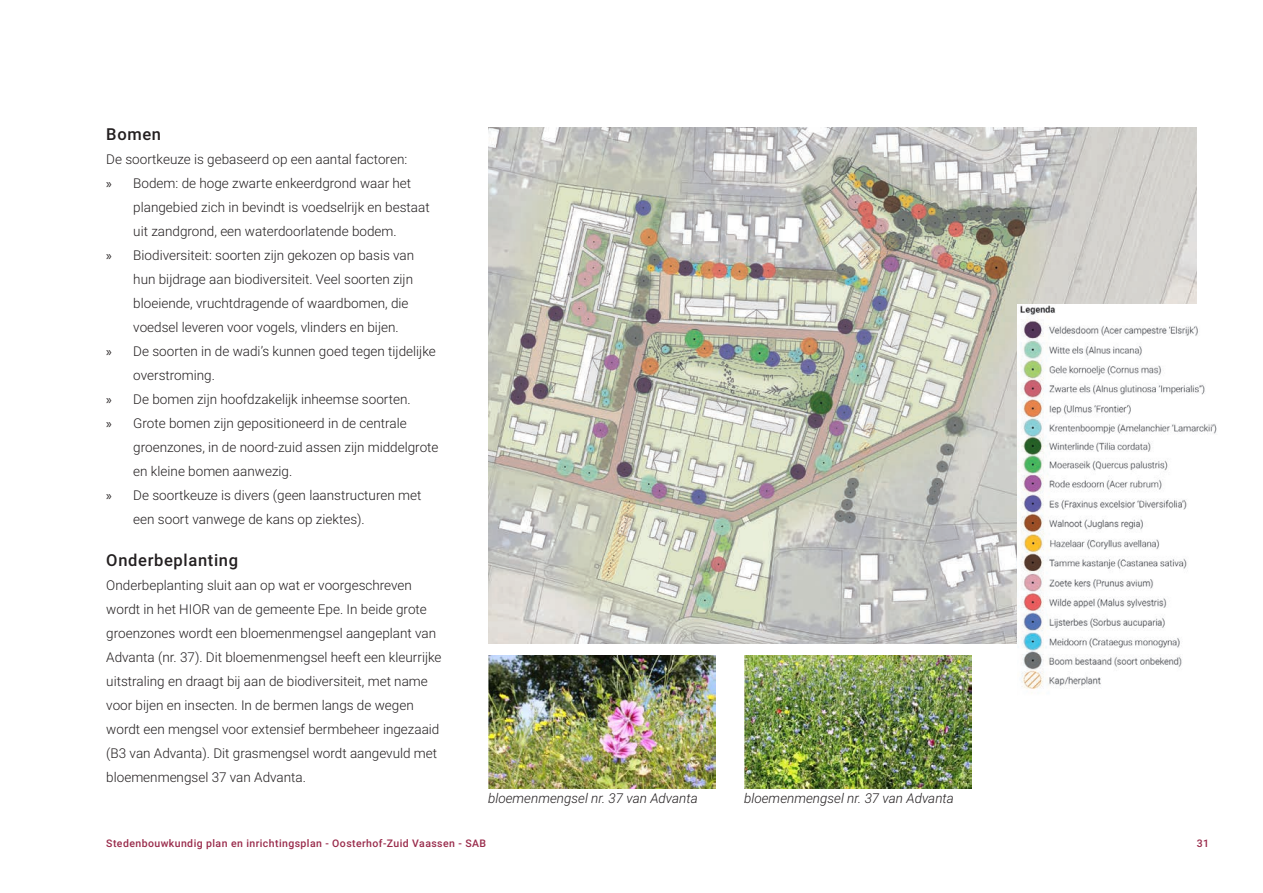
<style>
.page{position:relative;width:1263px;height:893px;background:#fff}
.page>*{position:absolute;margin:0;border:0;box-sizing:border-box;transform-origin:0 0}
.Subtitel{font:500 16.5px "Roboto";letter-spacing:.04em;color:#231f20}
.Tekst{font:300 13.5px/24px "Roboto";color:#231f20}
.Onderschrift{font:italic 300 13.5px "Roboto";color:#231f20}
.t1{font:500 10.5px "Roboto";letter-spacing:.04em;color:#992b4b}
.s1{font-family:"Myriad Pro";font-weight:400}
</style>
<div class="page">
<img style="left:488px;top:128px;width:708px;height:515px">
<img style="left:1017px;top:304px;width:200px;height:385px">
<img style="left:488px;top:656px;width:227px;height:133px">
<img style="left:744px;top:656px;width:228px;height:133px">
<p class="Subtitel" style="left:106px;top:123px;width:56px">Bomen</p>
<p class="Tekst" style="left:106px;top:147px;width:302px">De soortkeuze is gebaseerd op een aantal factoren:</p>
<p class="Tekst" style="left:133px;top:171px;width:298px;text-indent:-27px"><span class="s1">»</span> Bodem: de hoge zwarte enkeerdgrond waar het plangebied zich in bevindt is voedselrijk en bestaat uit zandgrond, een waterdoorlatende bodem.</p>
<p class="Tekst" style="left:133px;top:243px;width:282px;text-indent:-27px"><span class="s1">»</span> Biodiversiteit: soorten zijn gekozen op basis van hun bijdrage aan biodiversiteit. Veel soorten zijn bloeiende, vruchtdragende of waardbomen, die voedsel leveren voor vogels, vlinders en bijen.</p>
<p class="Tekst" style="left:133px;top:339px;width:304px;text-indent:-27px"><span class="s1">»</span> De soorten in de wadi’s kunnen goed tegen tijdelijke overstroming.</p>
<p class="Tekst" style="left:106px;top:387px;width:306px"><span class="s1">»</span> De bomen zijn hoofdzakelijk inheemse soorten.</p>
<p class="Tekst" style="left:133px;top:411px;width:307px;text-indent:-27px"><span class="s1">»</span> Grote bomen zijn gepositioneerd in de centrale groenzones, in de noord-zuid assen zijn middelgrote en kleine bomen aanwezig.</p>
<p class="Tekst" style="left:133px;top:483px;width:290px;text-indent:-27px"><span class="s1">»</span> De soortkeuze is divers (geen laanstructuren met een soort vanwege de kans op ziektes).</p>
<p class="Subtitel" style="left:106px;top:549px;width:133px">Onderbeplanting</p>
<p class="Tekst" style="left:106px;top:573px;width:337px">Onderbeplanting sluit aan op wat er voorgeschreven wordt in het HIOR van de gemeente Epe. In beide grote groenzones wordt een bloemenmengsel aangeplant van Advanta (nr. 37). Dit bloemenmengsel heeft een kleurrijke uitstraling en draagt bij aan de biodiversiteit, met name voor bijen en insecten. In de bermen langs de wegen wordt een mengsel voor extensief bermbeheer ingezaaid (B3 van Advanta). Dit grasmengsel wordt aangevuld met bloemenmengsel 37 van Advanta.</p>
<p class="Onderschrift" style="left:488px;top:789px;width:211px">bloemenmengsel nr. 37 van Advanta</p>
<p class="Onderschrift" style="left:744px;top:789px;width:211px">bloemenmengsel nr. 37 van Advanta</p>
<p class="t1" style="left:106px;top:835px;width:381px">Stedenbouwkundig plan en inrichtingsplan - Oosterhof-Zuid Vaassen - SAB</p>
<p class="t1" style="left:1197px;top:835px;width:14px">31</p>
</div>
